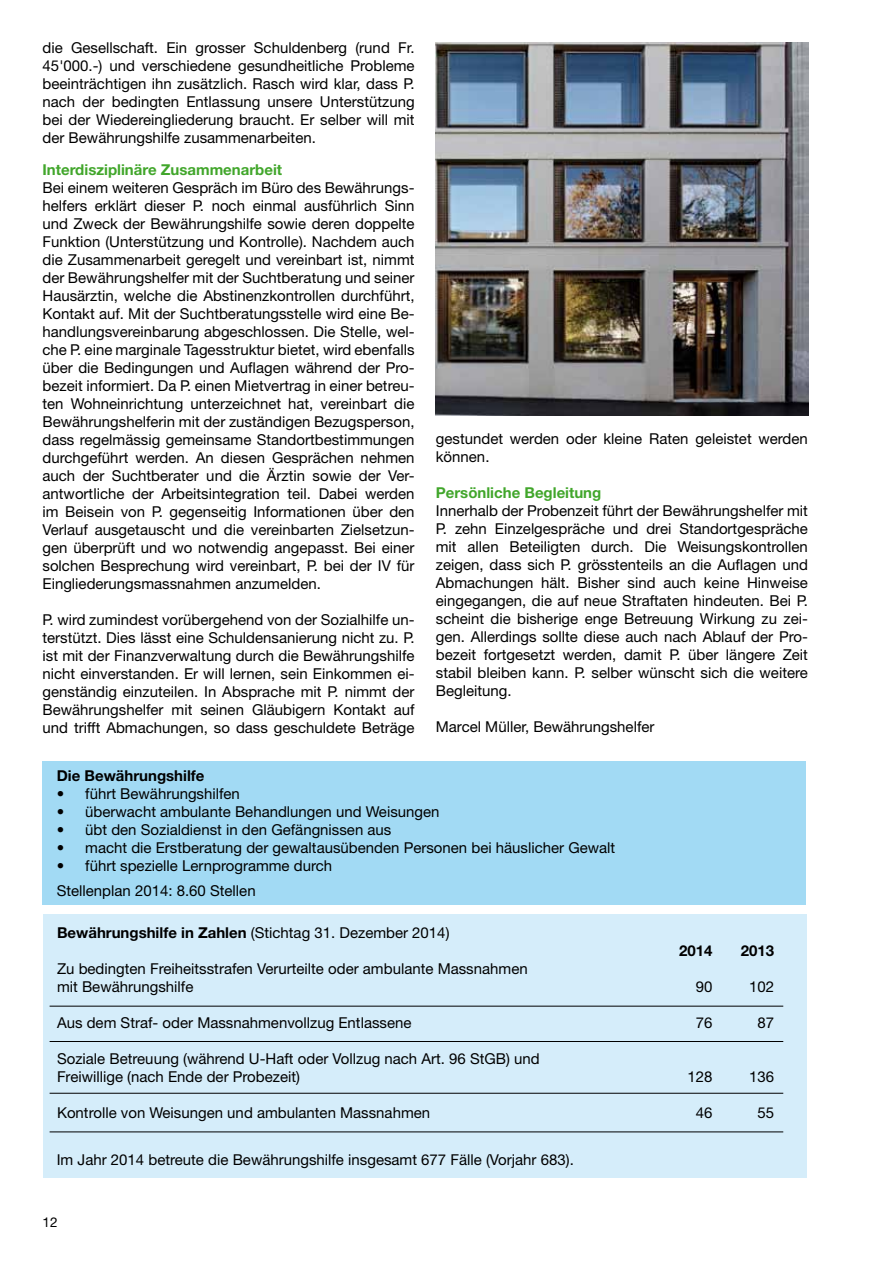
<style>
.page{position:relative;width:893px;height:1263px;background:#fff}
.page>*{position:absolute;margin:0;border:0;box-sizing:border-box;transform-origin:0 0}
.t1{font:15px/18px "Helvetica Neue LT";color:#000}
.t2{font:700 15px "Helvetica Neue LT";color:#41a62b}
.t3{font:700 15px "Helvetica Neue LT";color:#000}
.t4{font:13.5px "Helvetica Neue LT";color:#000}
.s1{font-weight:700}
</style>
<div class="page">
<div style="left:42px;top:761px;width:764px;height:143px;background:#a2daf4"></div>
<div style="left:43px;top:914px;width:763px;height:264px;background:#d5edfa"></div>
<hr style="left:50px;top:1006px;width:733px;height:1px;background:#000">
<hr style="left:50px;top:1041px;width:733px;height:1px;background:#000">
<hr style="left:50px;top:1093px;width:733px;height:1px;background:#000">
<hr style="left:50px;top:1131px;width:733px;height:1px;background:#000">
<img style="left:436px;top:43px;width:373px;height:373px">
<p class="t1" style="left:43px;top:38px;width:374px;text-align:justify">die Gesellschaft. Ein grosser Schuldenberg (rund Fr.<br>45'000.-) und verschiedene gesundheitliche Probleme beeinträchtigen ihn zusätzlich. Rasch wird klar, dass P. nach der bedingten Entlassung unsere Unterstützung bei der Wiedereingliederung braucht. Er selber will mit der Bewährungshilfe zusammenarbeiten.</p>
<p class="t2" style="left:43px;top:160px;width:241px">Interdisziplinäre Zusammenarbeit</p>
<p class="t1" style="left:43px;top:178px;width:374px;text-align:justify">Bei einem weiteren Gespräch im Büro des Bewährungs&shy;helfers erklärt dieser P. noch einmal ausführlich Sinn und Zweck der Bewährungshilfe sowie deren doppelte Funktion (Unterstützung und Kontrolle). Nachdem auch die Zusammenarbeit geregelt und vereinbart ist, nimmt der Bewährungshelfer mit der Suchtberatung und seiner Hausärztin, welche die Abstinenzkontrollen durchführt, Kontakt auf. Mit der Suchtberatungsstelle wird eine Be&shy;handlungsvereinbarung abgeschlossen. Die Stelle, wel&shy;che P. eine marginale Tagesstruktur bietet, wird ebenfalls über die Bedingungen und Auflagen während der Pro&shy;bezeit informiert. Da P. einen Mietvertrag in einer betreu&shy;ten Wohneinrichtung unterzeichnet hat, vereinbart die Bewährungshelferin mit der zuständigen Bezugsperson, dass regelmässig gemeinsame Standortbestimmungen durchgeführt werden. An diesen Gesprächen nehmen auch der Suchtberater und die Ärztin sowie der Ver&shy;antwortliche der Arbeitsintegration teil. Dabei werden im Beisein von P. gegenseitig Informationen über den Verlauf ausgetauscht und die vereinbarten Zielsetzun&shy;gen überprüft und wo notwendig angepasst. Bei einer solchen Besprechung wird vereinbart, P. bei der IV für Eingliederungsmassnahmen anzumelden.</p>
<p class="t1" style="left:43px;top:610px;width:374px;text-align:justify">P. wird zumindest vorübergehend von der Sozialhilfe un&shy;terstützt. Dies lässt eine Schuldensanierung nicht zu. P. ist mit der Finanzverwaltung durch die Bewährungshilfe nicht einverstanden. Er will lernen, sein Einkommen ei&shy;genständig einzuteilen. In Absprache mit P. nimmt der Bewährungshelfer mit seinen Gläubigern Kontakt auf und trifft Abmachungen, so dass geschuldete Beträge</p>
<p class="t1" style="left:436px;top:430px;width:374px">gestundet werden oder kleine Raten geleistet werden können.</p>
<p class="t2" style="left:436px;top:484px;width:167px">Persönliche Begleitung</p>
<p class="t1" style="left:436px;top:502px;width:374px;text-align:justify">Innerhalb der Probenzeit führt der Bewährungshelfer mit P. zehn Einzelgespräche und drei Standortgespräche mit allen Beteiligten durch. Die Weisungskontrollen zeigen, dass sich P. grösstenteils an die Auflagen und Abmachungen hält. Bisher sind auch keine Hinweise eingegangen, die auf neue Straftaten hindeuten. Bei P. scheint die bisherige enge Betreuung Wirkung zu zei&shy;gen. Allerdings sollte diese auch nach Ablauf der Pro&shy;bezeit fortgesetzt werden, damit P. über längere Zeit stabil bleiben kann. P. selber wünscht sich die weitere Begleitung.</p>
<p class="t1" style="left:436px;top:718px;width:220px">Marcel Müller, Bewährungshelfer</p>
<p class="t3" style="left:57px;top:766px;width:149px">Die Bewährungshilfe</p>
<p class="t1" style="left:57px;top:784px;width:185px">• führt Bewährungshilfen</p>
<p class="t1" style="left:57px;top:802px;width:384px">• überwacht ambulante Behandlungen und Weisungen</p>
<p class="t1" style="left:57px;top:820px;width:336px">• übt den Sozialdienst in den Gefängnissen aus</p>
<p class="t1" style="left:57px;top:838px;width:560px">• macht die Erstberatung der gewaltausübenden Personen bei häuslicher Gewalt</p>
<p class="t1" style="left:57px;top:853px;width:277px;line-height:25.5px">• führt spezielle Lernprogramme durch<br>Stellenplan 2014: 8.60 Stellen</p>
<p class="t1" style="left:57px;top:923px;width:394px"><span class="s1">Bewährungshilfe in Zahlen</span> (Stichtag 31. Dezember 2014)</p>
<p class="t1" style="left:57px;top:959px;width:472px">Zu bedingten Freiheitsstrafen Verurteilte oder ambulante Massnahmen mit Bewährungshilfe</p>
<p class="t3" style="left:679px;top:941px;width:35px">2014</p>
<p class="t3" style="left:741px;top:941px;width:35px">2013</p>
<p class="t1" style="left:696px;top:977px;width:18px">90</p>
<p class="t1" style="left:749px;top:977px;width:27px">102</p>
<p class="t1" style="left:57px;top:1013px;width:356px">Aus dem Straf- oder Massnahmenvollzug Entlassene</p>
<p class="t1" style="left:696px;top:1013px;width:18px">76</p>
<p class="t1" style="left:757px;top:1013px;width:18px">87</p>
<p class="t1" style="left:57px;top:1049px;width:484px">Soziale Betreuung (während U-Haft oder Vollzug nach Art. 96 StGB) und<br>Freiwillige (nach Ende der Probezeit)</p>
<p class="t1" style="left:687px;top:1067px;width:27px">128</p>
<p class="t1" style="left:749px;top:1067px;width:27px">136</p>
<p class="t1" style="left:57px;top:1103px;width:375px">Kontrolle von Weisungen und ambulanten Massnahmen</p>
<p class="t1" style="left:696px;top:1103px;width:18px">46</p>
<p class="t1" style="left:757px;top:1103px;width:18px">55</p>
<p class="t1" style="left:57px;top:1150px;width:519px">Im Jahr 2014 betreute die Bewährungshilfe insgesamt 677 Fälle (Vorjahr 683).</p>
<p class="t4" style="left:43px;top:1214px;width:17px">12</p>
</div>
